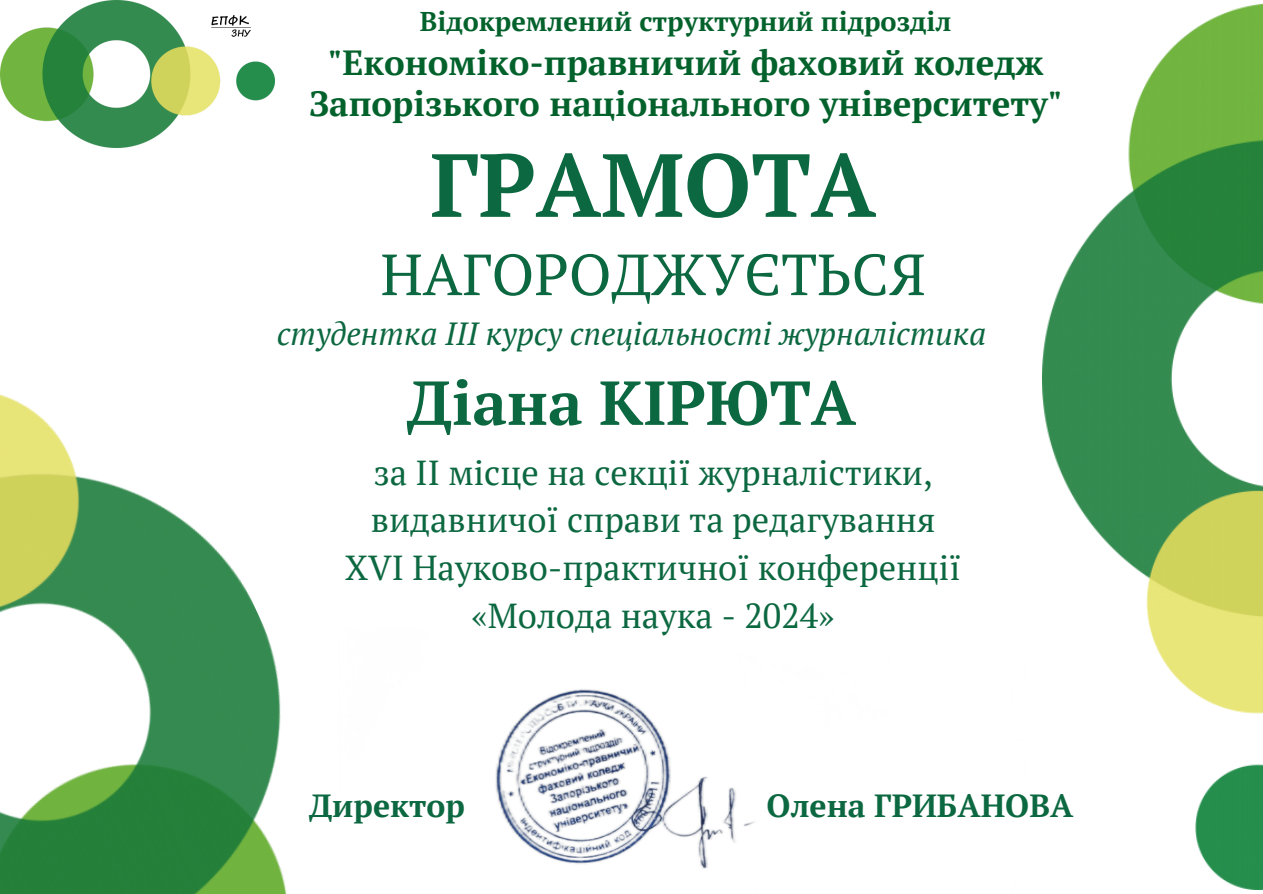
<style>
.page{position:relative;width:1263px;height:894px;background:#fff}
.page>*{position:absolute;margin:0;border:0;box-sizing:border-box;transform-origin:0 0}
.t1{font:700 89.25px "PT Serif";color:#0c6840}
.t2{font:700 61.95px "PT Serif";color:#0c6840}
.t3{font:57.9px "PT Serif";color:#0c6840}
.t4{font:700 34.8px/41.1px "PT Serif";color:#03622c;text-align:center}
.t5{font:34.65px "PT Serif";color:#0c6840}
.t6{font:italic 31.95px "PT Serif";color:#0c6840}
.t7{font:700 31.95px "PT Serif";color:#0c6840}
.t8{font:700 27px "PT Serif";color:#03622c}
</style>
<div class="page">
<img style="left:0;top:0;width:274px;height:147px">
<img style="left:1043px;top:4px;width:220px;height:885px">
<img style="left:0;top:394px;width:287px;height:499px">
<img style="left:495px;top:689px;width:260px;height:180px">
<p class="t8" style="left:420px;top:3px;width:533px">Відокремлений структурний підрозділ</p>
<p class="t4" style="left:309px;top:41px;width:755px">"Економіко-правничий фаховий коледж<br>Запорізького національного університету"</p>
<p class="t1" style="left:430px;top:124px;width:447px">ГРАМОТА</p>
<p class="t3" style="left:381px;top:235px;width:546px">НАГОРОДЖУЄТЬСЯ</p>
<p class="t6" style="left:277px;top:311px;width:711px">студентка ІІІ курсу спеціальності журналістика</p>
<p class="t2" style="left:407px;top:360px;width:451px">Діана КІРЮТА</p>
<h2 class="t5" style="left:373px;top:448px;width:561px">за ІІ місце на секції журналістики,</h2>
<p class="t5" style="left:371px;top:496px;width:566px">видавничої справи та редагування</p>
<h3 class="t5" style="left:345px;top:544px;width:618px">XVI Науково-практичної конференції</h3>
<p class="t5" style="left:472px;top:591px;width:364px">«Молода наука - 2024»</p>
<p class="t7" style="left:309px;top:783px;width:157px">Директор</p>
<p class="t7" style="left:767px;top:783px;width:308px">Олена ГРИБАНОВА</p>
</div>
